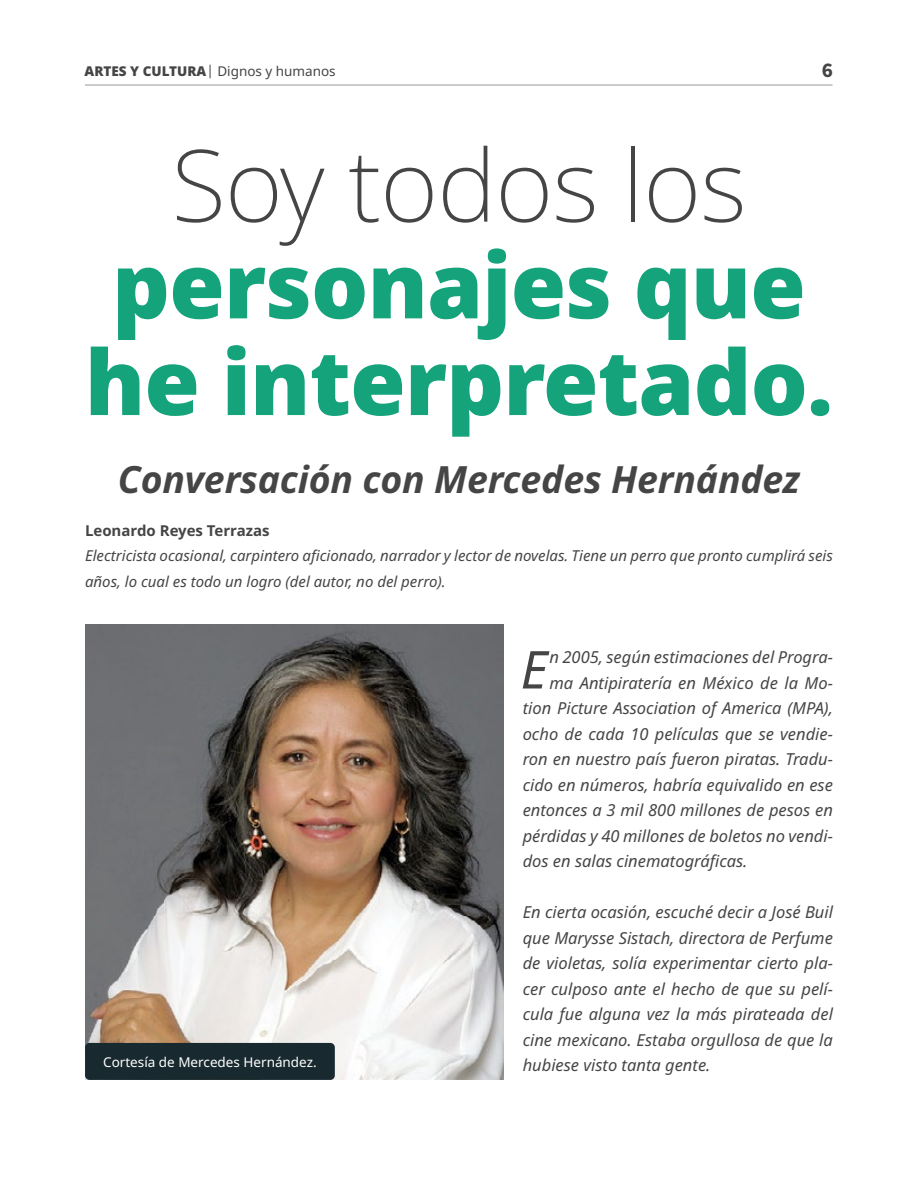
<style>
.page{position:relative;width:918px;height:1188px;background:#fff}
.page>*{position:absolute;margin:0;border:0;box-sizing:border-box;transform-origin:0 0}
.t1{font:200 99.9px "Noto Sans";letter-spacing:-.01em;color:#454545}
.t2{font:900 90.15px/96.8px "Noto Sans";letter-spacing:-.01em;color:#14a37b;text-align:center}
.t3{font:italic 52.2px "Noto Sans";color:#454545}
.h1-estudiantado{font:italic 700 37.5px "Noto Sans";letter-spacing:-.005em;color:#454545}
.t4{font:700 21px "Source Sans Pro";color:#454545}
.t5{font:italic 16.5px/25.5px "Noto Sans";color:#454545;text-align:justify}
.descripcion-autor-italic{font:italic 15px/25.5px "Noto Sans";color:#454545}
.autor{font:700 15px "Noto Sans";color:#454545}
.t6{font:13.5px "Noto Sans";color:#454545}
.t7{font:13.5px "Noto Sans";color:#fff}
.s1{font-weight:900}
</style>
<div class="page">
<hr style="left:85px;top:85px;width:748px;height:1px;background:#98989a">
<img style="left:85px;top:624px;width:418px;height:456px">
<div style="left:85px;top:1043px;width:250px;height:37px;background:#18292f;border-radius:4px"></div>
<p class="t6" style="left:85px;top:64px;width:253px"><span class="s1">ARTES Y CULTURA</span>| Dignos y humanos</p>
<p class="t4" style="left:822px;top:56px;width:13px">6</p>
<h1 class="t1" style="left:171px;top:129px;width:577px">Soy todos los</h1>
<h1 class="t2" style="left:85px;top:239px;width:750px">personajes que he interpretado.</h1>
<h1 class="h1-estudiantado" style="left:118px;top:453px;width:684px">Conversación con Mercedes Hernández</h1>
<p class="autor" style="left:85px;top:522px;width:186px">Leonardo Reyes Terrazas</p>
<p class="descripcion-autor-italic" style="left:85px;top:543px;width:749px">Electricista ocasional, carpintero aficionado, narrador y lector de novelas. Tiene un perro que pronto cumplirá seis años, lo cual es todo un logro (del autor, no del perro).</p>
<p class="t3" style="left:521px;top:632px;width:28px">E</p>
<p class="t5" style="left:549px;top:645px;width:285px">n 2005, según estimaciones del Progra-</p>
<p class="t5" style="left:549px;top:670px;width:285px">ma Antipiratería en México de la Mo-</p>
<p class="t5" style="left:523px;top:696px;width:312px">tion Picture Association of America (MPA),</p>
<p class="t5" style="left:523px;top:721px;width:312px">ocho de cada 10 películas que se vendie-</p>
<p class="t5" style="left:523px;top:747px;width:312px">ron en nuestro país fueron piratas. Tradu-</p>
<p class="t5" style="left:523px;top:772px;width:312px">cido en números, habría equivalido en ese</p>
<p class="t5" style="left:523px;top:798px;width:312px">entonces a 3 mil 800 millones de pesos en</p>
<p class="t5" style="left:523px;top:823px;width:312px">pérdidas y 40 millones de boletos no vendi-</p>
<p class="t5" style="left:523px;top:849px;width:226px">dos en salas cinematográficas.</p>
<p class="t5" style="left:523px;top:900px;width:312px">En cierta ocasión, escuché decir a José Buil que Marysse Sistach, directora de Perfume de violetas, solía experimentar cierto pla&shy;cer culposo ante el hecho de que su pelí&shy;cula fue alguna vez la más pirateada del cine mexicano. Estaba orgullosa de que la</p>
<p class="t7" style="left:103px;top:1054px;width:215px">Cortesía de Mercedes Hernández.</p>
<p class="t5" style="left:523px;top:1053px;width:189px">hubiese visto tanta gente.</p>
</div>
